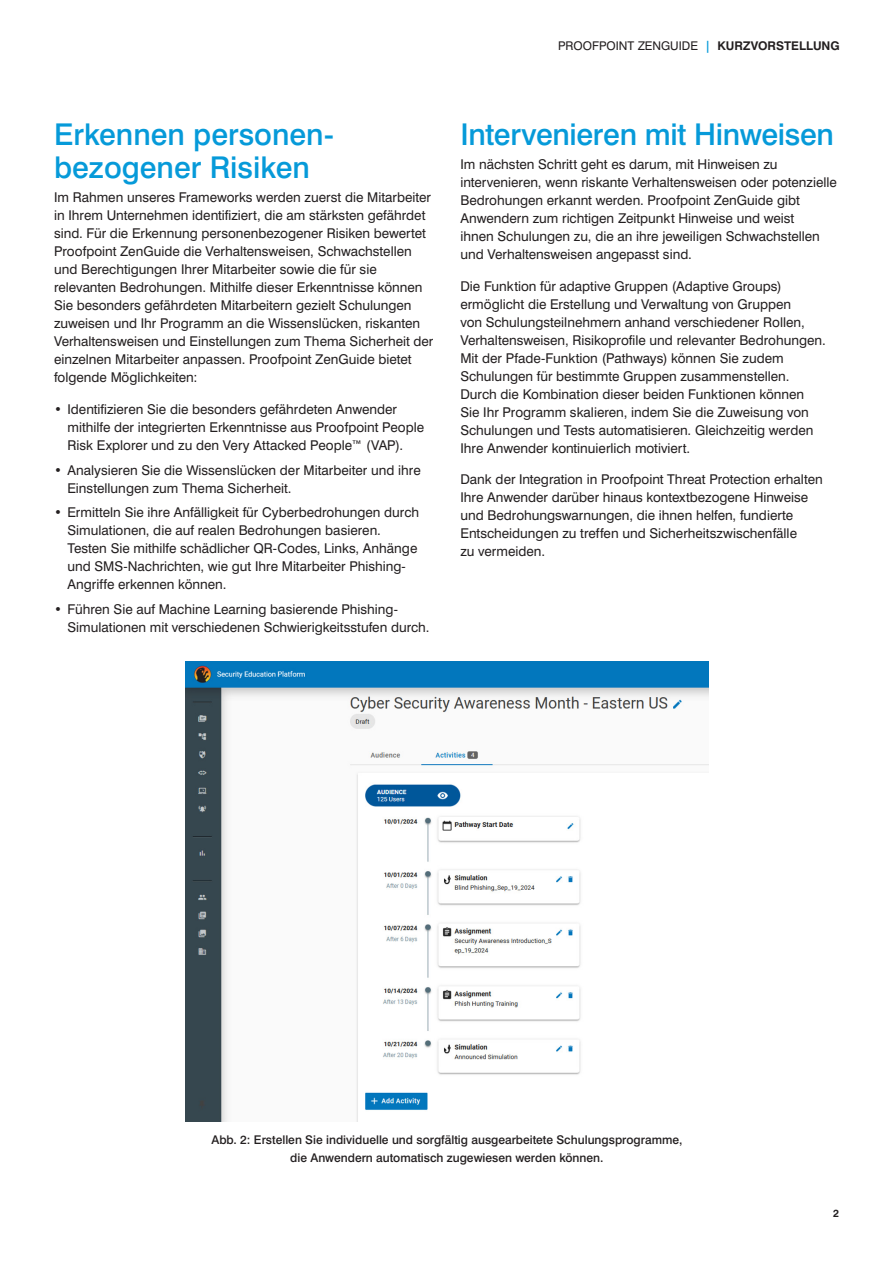
<style>
.page{position:relative;width:893px;height:1263px;background:#fff}
.page>*{position:absolute;margin:0;border:0;box-sizing:border-box;transform-origin:0 0}
.t1{font:500 30px/33px "Swiss 721 BT";color:#069ad9}
.t2{font:13.5px/18px "Swiss 721 BT";color:#231f20}
.t3{font:500 12px/18px "Swiss 721 BT";color:#231f20;text-align:center}
.t4{font:12px "Swiss 721 BT";color:#231f20}
.t5{font:700 10.5px "Swiss 721 BT";color:#231f20}
.s1{font-weight:700;color:#069ad9}
.s2{font-weight:700}
</style>
<div class="page">
<img style="left:185px;top:661px;width:524px;height:461px">
<p class="t4" style="left:558px;top:38px;width:283px">PROOFPOINT ZENGUIDE <span class="s1">|</span> <span class="s2">KURZVORSTELLUNG</span></p>
<h1 class="t1" style="left:54px;top:117px;width:279px">Erkennen personen&shy;bezogener Risiken</h1>
<p class="t2" style="left:54px;top:188px;width:381px">Im Rahmen unseres Frameworks werden zuerst die Mitarbeiter in Ihrem Unternehmen identifiziert, die am stärksten gefährdet sind. Für die Erkennung personenbezogener Risiken bewertet Proofpoint ZenGuide die Verhaltensweisen, Schwachstellen und Berechtigungen Ihrer Mitarbeiter sowie die für sie relevanten Bedrohungen. Mithilfe dieser Erkenntnisse können Sie besonders gefährdeten Mitarbeitern gezielt Schulungen zuweisen und Ihr Programm an die Wissenslücken, riskanten Verhaltensweisen und Einstellungen zum Thema Sicherheit der einzelnen Mitarbeiter anpassen. Proofpoint ZenGuide bietet folgende Möglichkeiten:</p>
<p class="t2" style="left:68px;top:400px;width:358px;text-indent:-14px">• Identifizieren Sie die besonders gefährdeten Anwender mithilfe der integrierten Erkenntnisse aus Proofpoint People<br>Risk Explorer und zu den Very Attacked People™ (VAP).</p>
<p class="t2" style="left:68px;top:461px;width:355px;text-indent:-14px">• Analysieren Sie die Wissenslücken der Mitarbeiter und ihre<br>Einstellungen zum Thema Sicherheit.</p>
<p class="t2" style="left:68px;top:503px;width:353px;text-indent:-14px">• Ermitteln Sie ihre Anfälligkeit für Cyberbedrohungen durch Simulationen, die auf realen Bedrohungen basieren.<br>Testen Sie mithilfe schädlicher QR-Codes, Links, Anhänge und SMS-Nachrichten, wie gut Ihre Mitarbeiter Phishing-Angriffe erkennen können.</p>
<p class="t2" style="left:68px;top:600px;width:364px;text-indent:-14px">• Führen Sie auf Machine Learning basierende Phishing-<br>Simulationen mit verschiedenen Schwierigkeitsstufen durch.</p>
<h1 class="t1" style="left:460px;top:117px;width:375px">Intervenieren mit Hinweisen</h1>
<p class="t2" style="left:460px;top:155px;width:378px">Im nächsten Schritt geht es darum, mit Hinweisen zu intervenieren, wenn riskante Verhaltensweisen oder potenzielle Bedrohungen erkannt werden. Proofpoint ZenGuide gibt Anwendern zum richtigen Zeitpunkt Hinweise und weist<br>ihnen Schulungen zu, die an ihre jeweiligen Schwachstellen und Verhaltensweisen angepasst sind.</p>
<p class="t2" style="left:460px;top:277px;width:367px">Die Funktion für adaptive Gruppen (Adaptive Groups) ermöglicht die Erstellung und Verwaltung von Gruppen<br>von Schulungsteilnehmern anhand verschiedener Rollen, Verhaltensweisen, Risikoprofile und relevanter Bedrohungen.<br>Mit der Pfade-Funktion (Pathways) können Sie zudem Schulungen für bestimmte Gruppen zusammenstellen.<br>Durch die Kombination dieser beiden Funktionen können Sie Ihr Programm skalieren, indem Sie die Zuweisung von Schulungen und Tests automatisieren. Gleichzeitig werden Ihre Anwender kontinuierlich motiviert.</p>
<p class="t2" style="left:460px;top:470px;width:364px">Dank der Integration in Proofpoint Threat Protection erhalten Ihre Anwender darüber hinaus kontextbezogene Hinweise und Bedrohungswarnungen, die ihnen helfen, fundierte Entscheidungen zu treffen und Sicherheitszwischenfälle<br>zu vermeiden.</p>
<p class="t3" style="left:211px;top:1131px;width:472px">Abb. 2: Erstellen Sie individuelle und sorgfältig ausgearbeitete Schulungsprogramme, die Anwendern automatisch zugewiesen werden können.</p>
<p class="t5" style="left:833px;top:1207px;width:7px">2</p>
</div>
